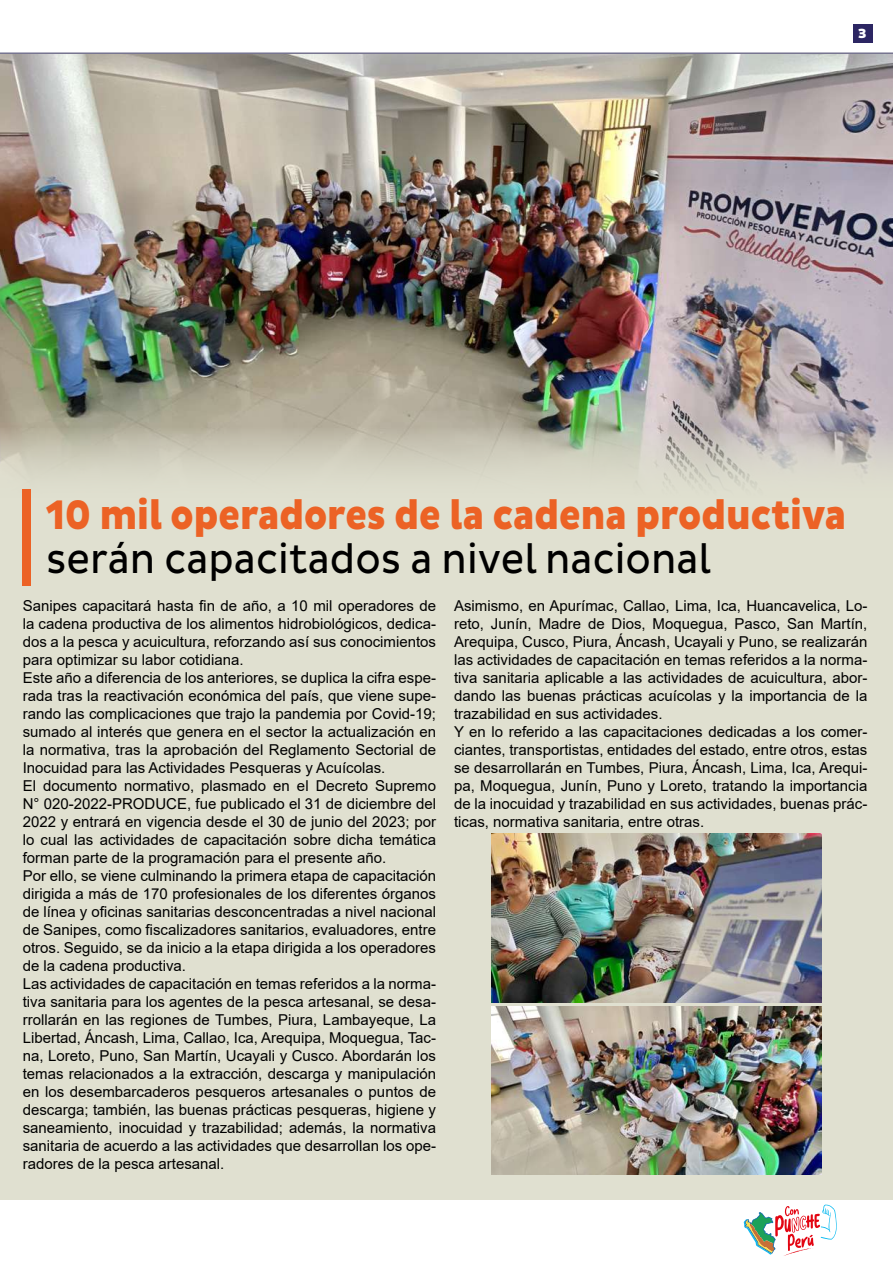
<style>
.page{position:relative;width:893px;height:1263px;background:#fff}
.page>*{position:absolute;margin:0;border:0;box-sizing:border-box;transform-origin:0 0}
.t1{font:800 42px "Pluto Sans";color:#ec6225;scale:.87 1}
.t2{font:42px "Pluto Sans";color:#000;scale:.91 1}
.t3{font:15px/18px "Arial";color:#000}
.t4{font:800 13.5px "Pluto Sans";color:#fff}
</style>
<div class="page">
<div style="left:853px;top:24px;width:20px;height:19px;background:#2c2663"></div>
<hr style="left:0;top:53px;width:893px;height:1px;background:#312e58">
<div style="left:0;top:54px;width:893px;height:1145px;background:#e0e0d0"></div>
<img style="left:0;top:54px;width:893px;height:449px">
<div style="left:23px;top:489px;width:8px;height:96px;background:#ec6225"></div>
<img style="left:492px;top:833px;width:329px;height:169px">
<img style="left:492px;top:1006px;width:329px;height:169px">
<svg style="left:743px;top:1204px;width:94px;height:52px"></svg>
<p class="t4" style="left:858px;top:26px;width:10px">3</p>
<h1 class="t1" style="left:46px;top:491px;width:921px">10 mil operadores de la cadena productiva</h1>
<h1 class="t2" style="left:46px;top:534px;width:732px">serán capacitados a nivel nacional</h1>
<p class="t3" style="left:23px;top:596px;width:415px">Sanipes capacitará hasta fin de año, a 10 mil operadores de la cadena productiva de los alimentos hidrobiológicos, dedica&shy;dos a la pesca y acuicultura, reforzando así sus conocimientos para optimizar su labor cotidiana.<br>Este año a diferencia de los anteriores, se duplica la cifra espe&shy;rada tras la reactivación económica del país, que viene supe&shy;rando las complicaciones que trajo la pandemia por Covid-19; sumado al interés que genera en el sector la actualización en la normativa, tras la aprobación del Reglamento Sectorial de Inocuidad para las Actividades Pesqueras y Acuícolas.<br>El documento normativo, plasmado en el Decreto Supremo N° 020-2022-PRODUCE, fue publicado el 31 de diciembre del 2022 y entrará en vigencia desde el 30 de junio del 2023; por lo cual las actividades de capacitación sobre dicha temática forman parte de la programación para el presente año.<br>Por ello, se viene culminando la primera etapa de capacitación dirigida a más de 170 profesionales de los diferentes órganos de línea y oficinas sanitarias desconcentradas a nivel nacional de Sanipes, como fiscalizadores sanitarios, evaluadores, entre otros. Seguido, se da inicio a la etapa dirigida a los operadores de la cadena productiva.<br>Las actividades de capacitación en temas referidos a la norma&shy;tiva sanitaria para los agentes de la pesca artesanal, se desa&shy;rrollarán en las regiones de Tumbes, Piura, Lambayeque, La Libertad, Áncash, Lima, Callao, Ica, Arequipa, Moquegua, Tac&shy;na, Loreto, Puno, San Martín, Ucayali y Cusco. Abordarán los temas relacionados a la extracción, descarga y manipulación en los desembarcaderos pesqueros artesanales o puntos de descarga; también, las buenas prácticas pesqueras, higiene y saneamiento, inocuidad y trazabilidad; además, la normativa sanitaria de acuerdo a las actividades que desarrollan los ope&shy;radores de la pesca artesanal.</p>
<p class="t3" style="left:454px;top:596px;width:415px">Asimismo, en Apurímac, Callao, Lima, Ica, Huancavelica, Lo&shy;reto, Junín, Madre de Dios, Moquegua, Pasco, San Martín, Arequipa, Cusco, Piura, Áncash, Ucayali y Puno, se realizarán las actividades de capacitación en temas referidos a la norma&shy;tiva sanitaria aplicable a las actividades de acuicultura, abor&shy;dando las buenas prácticas acuícolas y la importancia de la trazabilidad en sus actividades.<br>Y en lo referido a las capacitaciones dedicadas a los comer&shy;ciantes, transportistas, entidades del estado, entre otros, estas se desarrollarán en Tumbes, Piura, Áncash, Lima, Ica, Arequi&shy;pa, Moquegua, Junín, Puno y Loreto, tratando la importancia de la inocuidad y trazabilidad en sus actividades, buenas prác&shy;ticas, normativa sanitaria, entre otras.</p>
</div>
